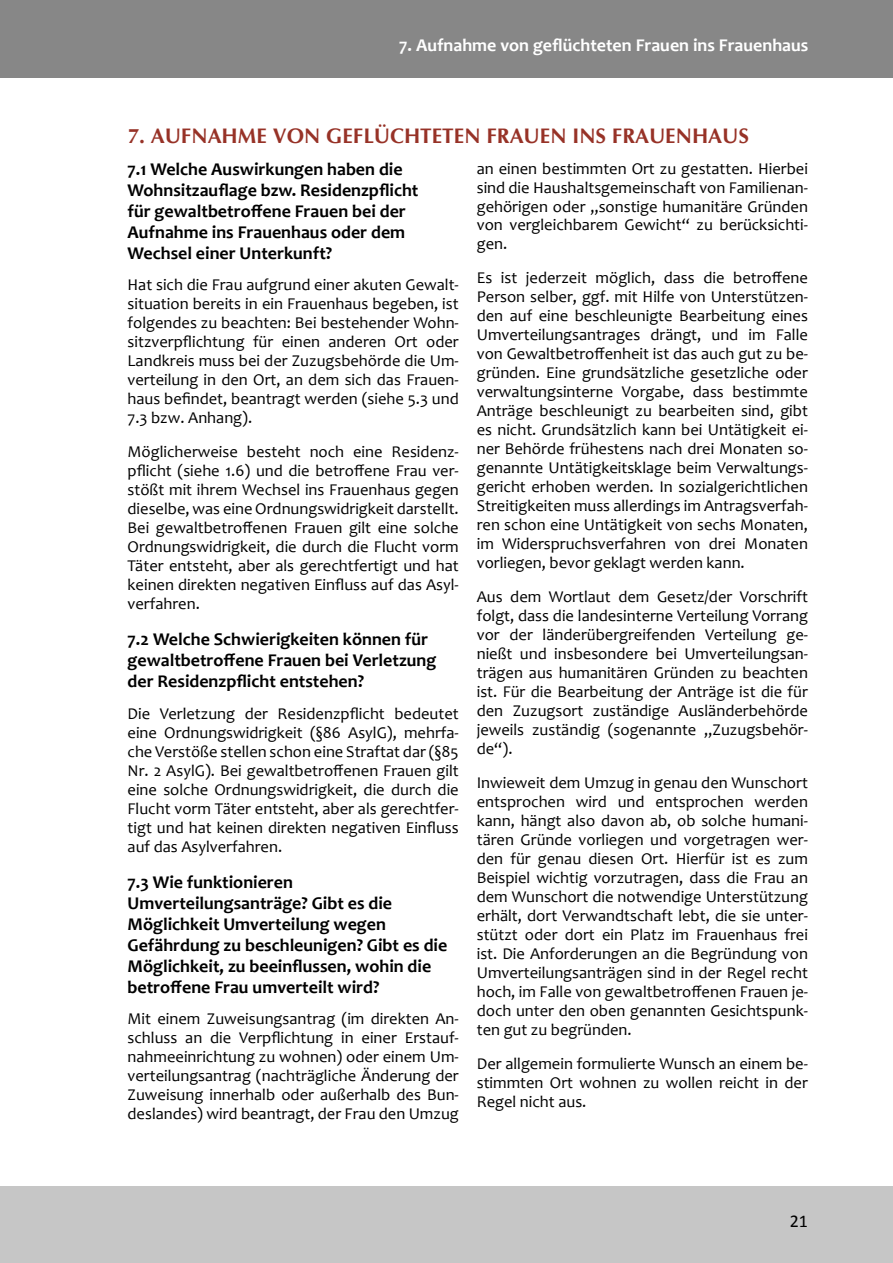
<style>
.page{position:relative;width:893px;height:1263px;background:#fff}
.page>*{position:absolute;margin:0;border:0;box-sizing:border-box;transform-origin:0 0}
.Heading_1{font:700 21px "CG Omega";color:#973227}
.Heading_2{font:700 18px/21px "Candara";color:#000}
.t1{font:700 18px "Candara";color:#fff}
.t2{font:18px "Calibri";color:#000}
.t3{font:16.5px/18.9px "Candara";color:#000;text-align:justify}
</style>
<div class="page">
<div style="left:0;top:1186px;width:893px;height:77px;background:#c6c6c6"></div>
<div style="left:0;top:0;width:893px;height:78px;background:#878787"></div>
<p class="t1" style="left:399px;top:34px;width:411px">7. Aufnahme von geflüchteten Frauen ins Frauenhaus</p>
<h1 class="Heading_1" style="left:128px;top:123px;width:623px">7. AUFNAHME VON GEFLÜCHTETEN FRAUEN INS FRAUENHAUS</h1>
<h2 class="Heading_2" style="left:128px;top:158px;width:292px">7.1 Welche Auswirkungen haben die Wohnsitzauflage bzw. Residenzpflicht für gewaltbetroffene Frauen bei der Aufnahme ins Frauenhaus oder dem Wechsel einer Unterkunft?</h2>
<p class="t3" style="left:128px;top:275px;width:333px">Hat sich die Frau aufgrund einer akuten Gewalt&shy;situation bereits in ein Frauenhaus begeben, ist folgendes zu beachten: Bei bestehender Wohn&shy;sitzverpflichtung für einen anderen Ort oder Landkreis muss bei der Zuzugsbehörde die Um&shy;verteilung in den Ort, an dem sich das Frauen&shy;haus befindet, beantragt werden (siehe 5.3 und 7.3 bzw. Anhang).</p>
<p class="t3" style="left:128px;top:442px;width:333px">Möglicherweise besteht noch eine Residenz&shy;pflicht (siehe 1.6) und die betroffene Frau ver&shy;stößt mit ihrem Wechsel ins Frauenhaus gegen dieselbe, was eine Ordnungswidrigkeit darstellt.<br>Bei gewaltbetroffenen Frauen gilt eine solche Ordnungswidrigkeit, die durch die Flucht vorm Täter entsteht, aber als gerechtfertigt und hat keinen direkten negativen Einfluss auf das Asyl&shy;verfahren.</p>
<h2 class="Heading_2" style="left:128px;top:628px;width:310px">7.2 Welche Schwierigkeiten können für gewaltbetroffene Frauen bei Verletzung der Residenzpflicht entstehen?</h2>
<p class="t3" style="left:128px;top:704px;width:333px">Die Verletzung der Residenzpflicht bedeutet eine Ordnungswidrigkeit (§86 AsylG), mehrfa&shy;che Verstöße stellen schon eine Straftat dar (§85<br>Nr. 2 AsylG). Bei gewaltbetroffenen Frauen gilt eine solche Ordnungswidrigkeit, die durch die Flucht vorm Täter entsteht, aber als gerechtfer&shy;tigt und hat keinen direkten negativen Einfluss auf das Asylverfahren.</p>
<h2 class="Heading_2" style="left:128px;top:871px;width:321px">7.3 Wie funktionieren Umverteilungsanträge? Gibt es die Möglichkeit Umverteilung wegen Gefährdung zu beschleunigen? Gibt es die Möglichkeit, zu beeinflussen, wohin die betroffene Frau umverteilt wird?</h2>
<p class="t3" style="left:128px;top:1009px;width:333px">Mit einem Zuweisungsantrag (im direkten An&shy;schluss an die Verpflichtung in einer Erstauf&shy;nahmeeinrichtung zu wohnen) oder einem Um&shy;verteilungsantrag (nachträgliche Änderung der Zuweisung innerhalb oder außerhalb des Bun&shy;deslandes) wird beantragt, der Frau den Umzug</p>
<p class="t3" style="left:477px;top:158px;width:333px">an einen bestimmten Ort zu gestatten. Hierbei sind die Haushaltsgemeinschaft von Familienan&shy;gehörigen oder „sonstige humanitäre Gründen von vergleichbarem Gewicht“ zu berücksichti&shy;gen.</p>
<p class="t3" style="left:477px;top:268px;width:333px">Es ist jederzeit möglich, dass die betroffene Person selber, ggf. mit Hilfe von Unterstützen&shy;den auf eine beschleunigte Bearbeitung eines Umverteilungsantrages drängt, und im Falle von Gewaltbetroffenheit ist das auch gut zu be&shy;gründen. Eine grundsätzliche gesetzliche oder verwaltungsinterne Vorgabe, dass bestimmte Anträge beschleunigt zu bearbeiten sind, gibt es nicht. Grundsätzlich kann bei Untätigkeit ei&shy;ner Behörde frühestens nach drei Monaten so&shy;genannte Untätigkeitsklage beim Verwaltungs&shy;gericht erhoben werden. In sozialgerichtlichen Streitigkeiten muss allerdings im Antragsverfah&shy;ren schon eine Untätigkeit von sechs Monaten, im Widerspruchsverfahren von drei Monaten vorliegen, bevor geklagt werden kann.</p>
<p class="t3" style="left:477px;top:587px;width:333px">Aus dem Wortlaut dem Gesetz/der Vorschrift folgt, dass die landesinterne Verteilung Vorrang vor der länderübergreifenden Verteilung ge&shy;nießt und insbesondere bei Umverteilungsan&shy;trägen aus humanitären Gründen zu beachten ist. Für die Bearbeitung der Anträge ist die für den Zuzugsort zuständige Ausländerbehörde jeweils zuständig (sogenannte „Zuzugsbehör&shy;de“).</p>
<p class="t3" style="left:477px;top:773px;width:333px">Inwieweit dem Umzug in genau den Wunschort entsprochen wird und entsprochen werden kann, hängt also davon ab, ob solche humani&shy;tären Gründe vorliegen und vorgetragen wer&shy;den für genau diesen Ort. Hierfür ist es zum Beispiel wichtig vorzutragen, dass die Frau an dem Wunschort die notwendige Unterstützung erhält, dort Verwandtschaft lebt, die sie unter&shy;stützt oder dort ein Platz im Frauenhaus frei ist. Die Anforderungen an die Begründung von Umverteilungsanträgen sind in der Regel recht hoch, im Falle von gewaltbetroffenen Frauen je&shy;doch unter den oben genannten Gesichtspunk&shy;ten gut zu begründen.</p>
<p class="t3" style="left:477px;top:1053px;width:333px">Der allgemein formulierte Wunsch an einem be&shy;stimmten Ort wohnen zu wollen reicht in der Regel nicht aus.</p>
<p class="t2" style="left:790px;top:1208px;width:20px">21</p>
</div>
